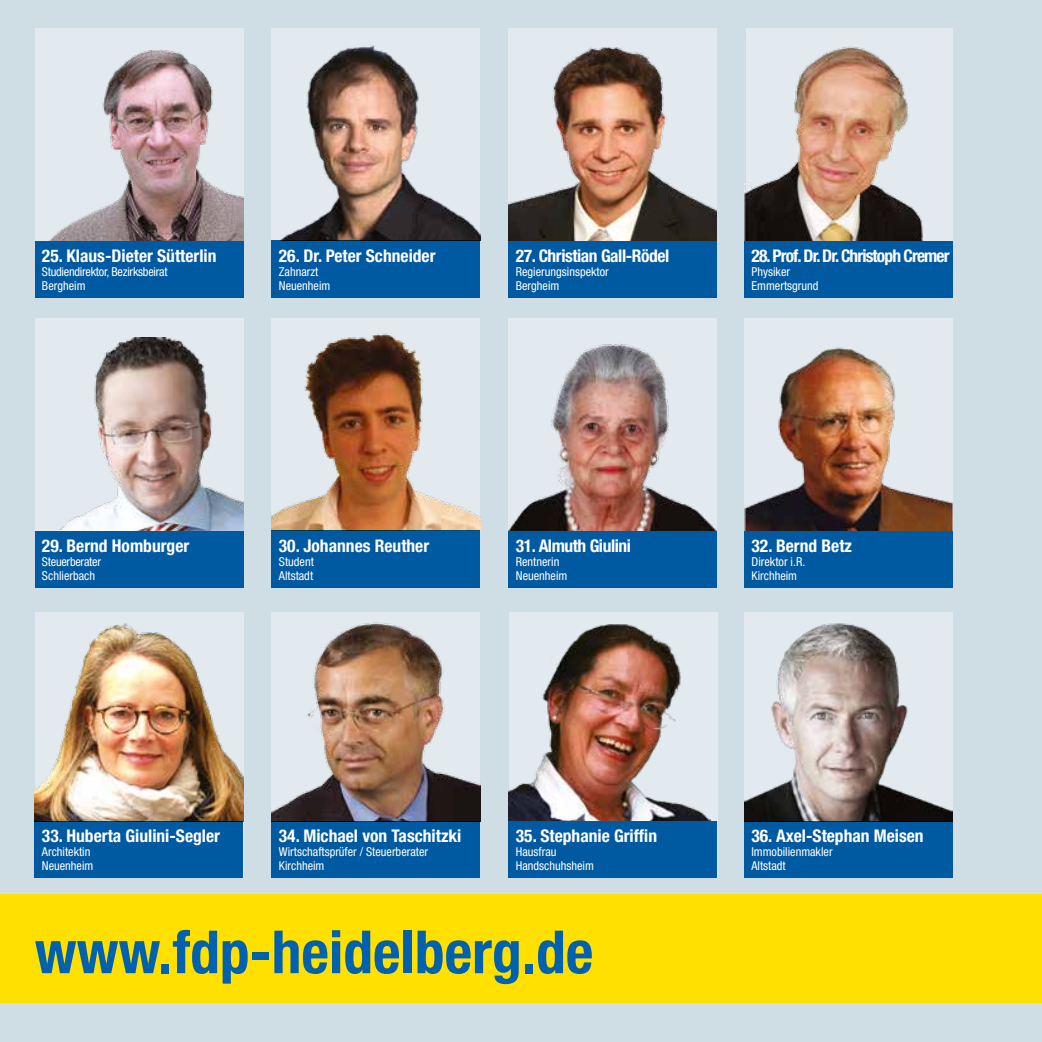
<style>
.page{position:relative;width:1042px;height:1042px;background:#cfdde5}
.page>*{position:absolute;margin:0;border:0;box-sizing:border-box;transform-origin:0 0}
.t1{font:700 condensed 59.5px "Helvetica Neue";color:#0062ae}
.t2{font:700 condensed 17.5px "Helvetica Neue";color:#fff}
.t3{font:700 condensed 17.5px "Helvetica Neue";letter-spacing:-.025em;color:#fff}
.t4{font:700 condensed 17.5px "Helvetica Neue";letter-spacing:-.05em;color:#fff}
.t5{font:condensed 12.25px/14px "Helvetica Neue";color:#fff}
.t6{font:condensed 12.25px/14px "Helvetica Neue";letter-spacing:-.02em;color:#fff}
</style>
<div class="page">
<div style="left:0;top:894px;width:1042px;height:109px;background:#ffe000"></div>
<div style="left:35px;top:318px;width:208px;height:269px;background:#e2eaef"></div>
<img style="left:60px;top:338px;width:183px;height:193px">
<img style="left:272px;top:322px;width:208px;height:209px">
<img style="left:508px;top:323px;width:209px;height:208px">
<div style="left:744px;top:318px;width:208px;height:270px;background:#e2eaef"></div>
<img style="left:744px;top:347px;width:208px;height:184px">
<img style="left:35px;top:612px;width:208px;height:209px">
<div style="left:509px;top:612px;width:208px;height:266px;background:#e2eaef"></div>
<img style="left:272px;top:612px;width:208px;height:209px">
<img style="left:508px;top:624px;width:203px;height:197px">
<img style="left:744px;top:612px;width:208px;height:209px">
<div style="left:35px;top:531px;width:208px;height:56px;background:#005aa2"></div>
<div style="left:272px;top:531px;width:208px;height:57px;background:#005aa2"></div>
<div style="left:509px;top:531px;width:208px;height:56px;background:#005aa2"></div>
<div style="left:744px;top:531px;width:208px;height:56px;background:#005aa2"></div>
<div style="left:35px;top:821px;width:208px;height:56px;background:#005aa2"></div>
<div style="left:272px;top:821px;width:208px;height:56px;background:#005aa2"></div>
<div style="left:509px;top:821px;width:208px;height:56px;background:#005aa2"></div>
<div style="left:744px;top:821px;width:208px;height:56px;background:#005aa2"></div>
<div style="left:35px;top:28px;width:208px;height:269px;background:#e2eaef"></div>
<img style="left:48px;top:49px;width:195px;height:192px">
<img style="left:271px;top:33px;width:209px;height:208px">
<img style="left:508px;top:28px;width:209px;height:213px">
<div style="left:746px;top:28px;width:206px;height:269px;background:#e2eaef"></div>
<img style="left:744px;top:46px;width:179px;height:195px">
<div style="left:35px;top:241px;width:208px;height:56px;background:#005aa2"></div>
<div style="left:272px;top:241px;width:208px;height:57px;background:#005aa2"></div>
<div style="left:509px;top:241px;width:208px;height:56px;background:#005aa2"></div>
<div style="left:744px;top:241px;width:209px;height:56px;background:#005aa2"></div>
<h2 class="t2" style="left:42px;top:245px;width:176px">25. Klaus-Dieter Sütterlin</h2>
<p class="t6" style="left:42px;top:264px;width:127px">Studiendirektor, Bezirksbeirat<br>Bergheim</p>
<h2 class="t2" style="left:279px;top:245px;width:158px">26. Dr. Peter Schneider</h2>
<p class="t5" style="left:279px;top:264px;width:53px">Zahnarzt<br>Neuenheim</p>
<h2 class="t3" style="left:516px;top:245px;width:155px">27. Christian Gall-Rödel</h2>
<p class="t5" style="left:516px;top:264px;width:94px">Regierungsinspektor<br>Bergheim</p>
<h2 class="t4" style="left:751px;top:245px;width:200px">28. Prof. Dr. Dr. Christoph Cremer</h2>
<p class="t5" style="left:751px;top:264px;width:68px">Physiker<br>Emmertsgrund</p>
<h2 class="t2" style="left:42px;top:535px;width:149px">29. Bernd Homburger</h2>
<p class="t5" style="left:42px;top:554px;width:61px">Steuerberater<br>Schlierbach</p>
<h2 class="t2" style="left:279px;top:535px;width:152px">30. Johannes Reuther</h2>
<p class="t5" style="left:279px;top:554px;width:36px">Student<br>Altstadt</p>
<h2 class="t3" style="left:516px;top:535px;width:117px">31. Almuth Giulini</h2>
<p class="t5" style="left:516px;top:554px;width:53px">Rentnerin<br>Neuenheim</p>
<h2 class="t2" style="left:751px;top:535px;width:102px">32. Bernd Betz</h2>
<p class="t5" style="left:751px;top:554px;width:55px">Direktor i.R.<br>Kirchheim</p>
<h2 class="t2" style="left:42px;top:825px;width:180px">33. Huberta Giulini-Segler</h2>
<p class="t5" style="left:42px;top:844px;width:53px">Architektin<br>Neuenheim</p>
<h2 class="t2" style="left:279px;top:825px;width:184px">34. Michael von Taschitzki</h2>
<p class="t5" style="left:279px;top:844px;width:151px">Wirtschaftsprüfer / Steuerberater<br>Kirchheim</p>
<h2 class="t2" style="left:516px;top:825px;width:143px">35. Stephanie Griffin</h2>
<p class="t5" style="left:516px;top:844px;width:80px">Hausfrau<br>Handschuhsheim</p>
<h1 class="t1" style="left:35px;top:916px;width:560px">www.fdp-heidelberg.de</h1>
<h2 class="t2" style="left:751px;top:825px;width:174px">36. Axel-Stephan Meisen</h2>
<p class="t5" style="left:751px;top:844px;width:83px">Immobilienmakler<br>Altstadt</p>
</div>
